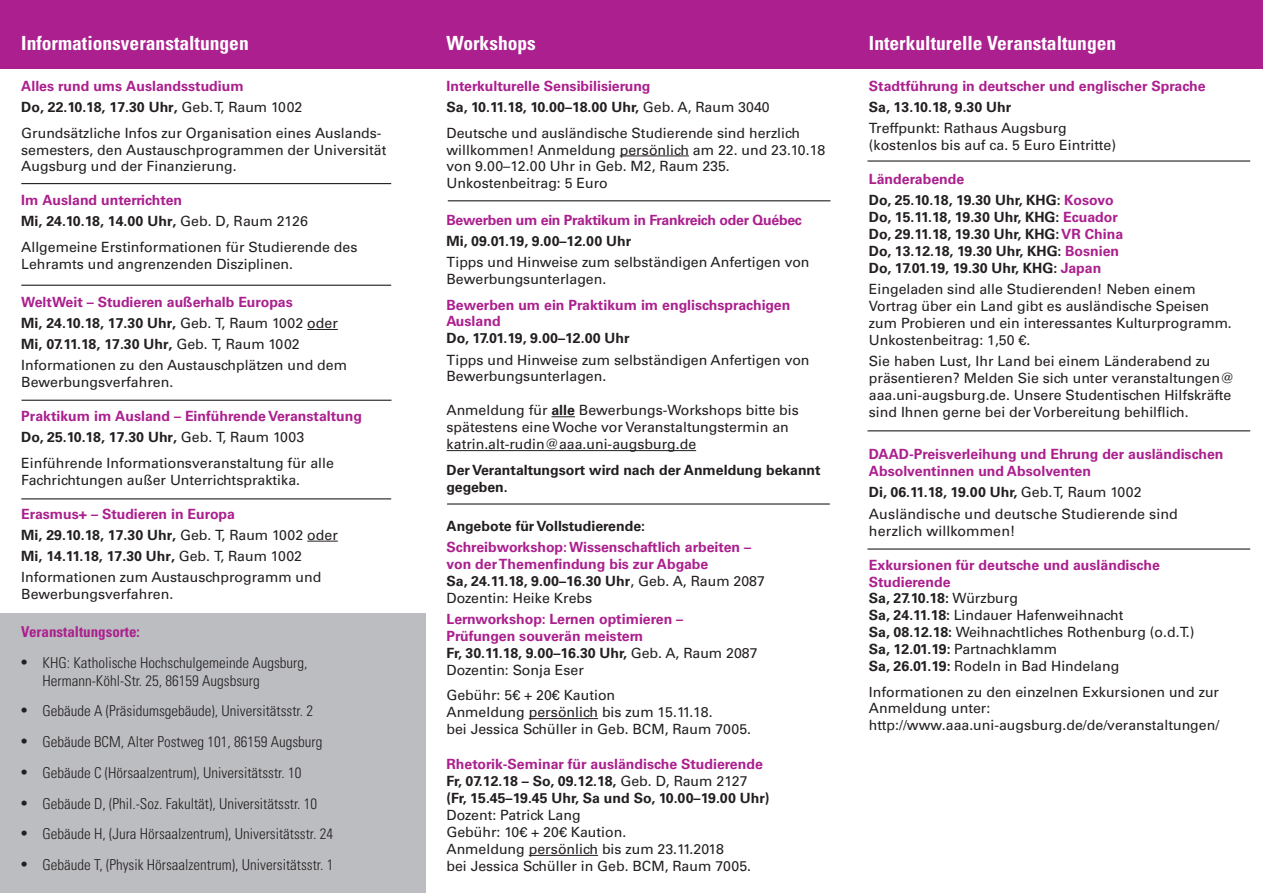
<style>
.page{position:relative;width:1263px;height:893px;background:#fff}
.page>*{position:absolute;margin:0;border:0;box-sizing:border-box;transform-origin:0 0}
.t1{font:700 condensed 19.5px "Univers LT Std";color:#fff}
.t2{font:300 condensed 15px/18px "Univers LT Std";color:#231f20}
.t3{font:700 condensed 15px "Univers LT Std";color:#ab208e}
.t4{font:14.25px/17.1px "Univers LT Std";letter-spacing:.01em;color:#231f20}
.t5{font:14.1px/17px "Univers LT Std";color:#231f20}
.t6{font:700 14.1px/17px "Univers LT Std";color:#ab208e}
.t7{font:700 14.1px/17px "Univers LT Std";color:#231f20}
.t8{font:700 14.1px "Univers LT Std";letter-spacing:-.02em;color:#ab208e}
.s1{color:#231f20}
.s2{font-weight:400;color:#231f20}
.s3{font-weight:700;color:#ab208e}
.s4{font-weight:700}
.s5{color:#ab208e}
.s6{font-weight:400}
.s7{font-family:"Times";font-weight:400;font-stretch:normal;font-size:18px}
</style>
<div class="page">
<div style="left:0;top:614px;width:425px;height:279px;background:#bcbdc0"></div>
<div style="left:0;top:0;width:1263px;height:69px;background:#ab208e"></div>
<hr style="left:307px;top:329px;width:31px;height:1px;background:#231f20">
<hr style="left:307px;top:541px;width:31px;height:1px;background:#231f20">
<hr style="left:620px;top:156px;width:69px;height:1px;background:#231f20">
<svg style="left:551px;top:416px;width:24px;height:1px"></svg>
<hr style="left:446px;top:450px;width:250px;height:1px;background:#231f20">
<hr style="left:529px;top:718px;width:69px;height:1px;background:#231f20">
<hr style="left:529px;top:855px;width:69px;height:1px;background:#231f20">
<hr style="left:21px;top:183px;width:370px;height:1px;background:#231f20">
<hr style="left:21px;top:285px;width:370px;height:1px;background:#231f20">
<hr style="left:22px;top:400px;width:369px;height:1px;background:#231f20">
<hr style="left:448px;top:200px;width:382px;height:1px;background:#231f20">
<hr style="left:447px;top:503px;width:383px;height:2px;background:#231f20">
<hr style="left:867px;top:160px;width:383px;height:2px;background:#231f20">
<hr style="left:867px;top:430px;width:383px;height:1px;background:#231f20">
<hr style="left:867px;top:548px;width:383px;height:2px;background:#231f20">
<hr style="left:21px;top:498px;width:370px;height:1px;background:#231f20">
<h1 class="t1" style="left:21px;top:31px;width:229px">Informationsveranstaltungen</h1>
<h1 class="t1" style="left:446px;top:31px;width:91px">Workshops</h1>
<h1 class="t1" style="left:869px;top:31px;width:249px">Interkulturelle Veranstaltungen</h1>
<p class="t6" style="left:21px;top:76px;width:283px;line-height:21.1px">Alles rund ums Auslandsstudium<br><span class="s1">Do, 22.10.18, 17.30 Uhr,</span> <span class="s2">Geb. T, Raum 1002</span></p>
<p class="t5" style="left:21px;top:124px;width:367px">Grundsätzliche Infos zur Organisation eines Auslands&shy;semesters, den Austauschprogrammen der Universität<br>Augsburg und der Finanzierung.</p>
<p class="t6" style="left:21px;top:190px;width:288px;line-height:21.1px">Im Ausland unterrichten<br><span class="s1">Mi, 24.10.18, 14.00 Uhr,</span> <span class="s2">Geb. D, Raum 2126</span></p>
<p class="t5" style="left:21px;top:238px;width:338px">Allgemeine Erstinformationen für Studierende des<br>Lehramts und angrenzenden Disziplinen.</p>
<p class="t5" style="left:21px;top:291px;width:327px;line-height:21.1px"><span class="s3">WeltWeit – Studieren außerhalb Europas<br></span><span class="s4">Mi, 24.10.18, 17.30 Uhr,</span> Geb. T, Raum 1002 oder <span class="s4">Mi, 07.11.18, 17.30 Uhr,</span> Geb. T, Raum 1002<br>Informationen zu den Austauschplätzen und dem</p>
<p class="t5" style="left:21px;top:374px;width:153px">Bewerbungsverfahren.</p>
<p class="t6" style="left:21px;top:406px;width:342px;line-height:21.1px">Praktikum im Ausland – Einführende Veranstaltung<br><span class="s1">Do, 25.10.18, 17.30 Uhr,</span> <span class="s2">Geb. T, Raum 1003</span></p>
<p class="t5" style="left:21px;top:454px;width:314px">Einführende Informationsveranstaltung für alle<br>Fachrichtungen außer Unterrichtspraktika.</p>
<p class="t5" style="left:21px;top:503px;width:318px;line-height:21.1px"><span class="s3">Erasmus+ – Studieren in Europa<br></span><span class="s4">Mi, 29.10.18, 17.30 Uhr,</span> Geb. T, Raum 1002 oder <span class="s4">Mi, 14.11.18, 17.30 Uhr,</span> Geb. T, Raum 1002<br>Informationen zum Austauschprogramm und</p>
<p class="t5" style="left:21px;top:586px;width:153px">Bewerbungsverfahren.</p>
<p class="t6" style="left:446px;top:76px;width:325px;line-height:21.1px">Interkulturelle Sensibilisierung<br><span class="s1">Sa, 10.11.18, 10.00–18.00 Uhr,</span> <span class="s2">Geb. A, Raum 3040</span></p>
<p class="t5" style="left:446px;top:124px;width:380px">Deutsche und ausländische Studierende sind herzlich willkommen! Anmeldung persönlich am 22. und 23.10.18 von 9.00–12.00 Uhr in Geb. M2, Raum 235.<br>Unkostenbeitrag: 5 Euro</p>
<p class="t8" style="left:446px;top:212px;width:357px">Bewerben um ein Praktikum in Frankreich oder Québec</p>
<p class="t7" style="left:446px;top:233px;width:186px">Mi, 09.01.19, 9.00–12.00 Uhr</p>
<p class="t5" style="left:446px;top:254px;width:365px">Tipps und Hinweise zum selbständigen Anfertigen von<br>Bewerbungsunterlagen.</p>
<p class="t6" style="left:446px;top:296px;width:345px">Bewerben um ein Praktikum im englischsprachigen<br>Ausland</p>
<p class="t7" style="left:446px;top:330px;width:185px">Do, 17.01.19, 9.00–12.00 Uhr</p>
<p class="t5" style="left:446px;top:351px;width:365px">Tipps und Hinweise zum selbständigen Anfertigen von<br>Bewerbungsunterlagen.</p>
<p class="t5" style="left:446px;top:402px;width:354px">Anmeldung für <span class="s4">alle</span> Bewerbungs-Workshops bitte bis spätestens eine Woche vor Veranstaltungstermin an katrin.alt-rudin@aaa.uni-augsburg.de</p>
<p class="t7" style="left:446px;top:461px;width:376px">Der Verantaltungsort wird nach der Anmeldung bekannt gegeben.</p>
<p class="t7" style="left:446px;top:518px;width:200px">Angebote für Vollstudierende:</p>
<p class="t6" style="left:446px;top:539px;width:320px">Schreibworkshop: Wissenschaftlich arbeiten – von der Themenfindung bis zur Abgabe<br><span class="s1">Sa, 24.11.18, 9.00–16.30 Uhr</span><span class="s2">, Geb. A, Raum 2087<br>Dozentin: Heike Krebs</span></p>
<p class="t6" style="left:446px;top:611px;width:313px">Lernworkshop: Lernen optimieren –<br>Prüfungen souverän meistern<br><span class="s1">Fr, 30.11.18, 9.00–16.30 Uhr,</span> <span class="s2">Geb. A, Raum 2087<br>Dozentin: Sonja Eser</span></p>
<p class="t5" style="left:446px;top:687px;width:306px">Gebühr: 5€ + 20€ Kaution<br>Anmeldung persönlich bis zum 15.11.18.<br>bei Jessica Schüller in Geb. BCM, Raum 7005.</p>
<p class="t7" style="left:446px;top:756px;width:325px"><span class="s5">Rhetorik-Seminar für ausländische Studierende<br></span>Fr, 07.12.18 – So, 09.12.18, <span class="s6">Geb. D, Raum 2127 </span>(Fr, 15.45–19.45 Uhr, Sa und So, 10.00–19.00 Uhr)</p>
<p class="t5" style="left:446px;top:807px;width:306px">Dozent: Patrick Lang<br>Gebühr: 10€ + 20€ Kaution.<br>Anmeldung persönlich bis zum 23.11.2018<br>bei Jessica Schüller in Geb. BCM, Raum 7005.</p>
<p class="t6" style="left:869px;top:78px;width:338px">Stadtführung in deutscher und englischer Sprache</p>
<p class="t7" style="left:869px;top:99px;width:144px">Sa, 13.10.18, 9.30 Uhr</p>
<p class="t5" style="left:869px;top:120px;width:249px">Treffpunkt: Rathaus Augsburg (kostenlos bis auf ca. 5 Euro Eintritte)</p>
<p class="t7" style="left:869px;top:169px;width:246px;line-height:21.1px"><span class="s5">Länderabende<br></span>Do, 25.10.18, 19.30 Uhr, KHG: <span class="s5">Kosovo</span></p>
<p class="t7" style="left:869px;top:209px;width:256px">Do, 15.11.18, 19.30 Uhr, KHG: <span class="s5">Ecuador </span>Do, 29.11.18, 19.30 Uhr, KHG: <span class="s5">VR China </span>Do, 13.12.18, 19.30 Uhr, KHG: <span class="s5">Bosnien </span>Do, 17.01.19, 19.30 Uhr, KHG: <span class="s5">Japan</span></p>
<p class="t5" style="left:869px;top:281px;width:364px">Eingeladen sind alle Studierenden! Neben einem Vortrag über ein Land gibt es ausländische Speisen zum Probieren und ein interessantes Kulturprogramm.<br>Unkostenbeitrag: 1,50 €.</p>
<p class="t5" style="left:869px;top:353px;width:367px">Sie haben Lust, Ihr Land bei einem Länderabend zu präsentieren? Melden Sie sich unter veranstaltungen@ aaa.uni-augsburg.de. Unsere Studentischen Hilfskräfte sind Ihnen gerne bei der Vorbereitung behilflich.</p>
<p class="t6" style="left:869px;top:446px;width:356px">DAAD-Preisverleihung und Ehrung der ausländischen<br>Absolventinnen und Absolventen</p>
<p class="t7" style="left:869px;top:484px;width:274px">Di, 06.11.18, 19.00 Uhr, <span class="s6">Geb. T, Raum 1002</span></p>
<p class="t4" style="left:869px;top:505px;width:311px">Ausländische und deutsche Studierende sind herzlich willkommen!</p>
<p class="t5" style="left:869px;top:556px;width:327px"><span class="s3">Exkursionen für deutsche und ausländische Studierende<br></span><span class="s4">Sa, 27.10.18:</span> Würzburg<br><span class="s4">Sa, 24.11.18:</span> Lindauer Hafenweihnacht<br><span class="s4">Sa, 08.12.18:</span> Weihnachtliches Rothenburg (o.d.T.)<br><span class="s4">Sa, 12.01.19:</span> Partnachklamm<br><span class="s4">Sa, 26.01.19:</span> Rodeln in Bad Hindelang</p>
<p class="t5" style="left:869px;top:683px;width:352px">Informationen zu den einzelnen Exkursionen und zur<br>Anmeldung unter: http://www.aaa.uni-augsburg.de/de/veranstaltungen/</p>
<p class="t3" style="left:21px;top:622px;width:120px">Veranstaltungsorte:</p>
<p class="t2" style="left:43px;top:653px;width:266px;text-indent:-21px"><span class="s7">•</span> KHG: Katholische Hochschulgemeinde Augsburg,<br>Hermann-Köhl-Str. 25, 86159 Augsbsurg</p>
<p class="t2" style="left:21px;top:702px;width:293px"><span class="s7">•</span> Gebäude A (Präsidumsgebäude), Universitätsstr. 2</p>
<p class="t2" style="left:21px;top:733px;width:303px"><span class="s7">•</span> Gebäude BCM, Alter Postweg 101, 86159 Augsburg</p>
<p class="t2" style="left:21px;top:764px;width:282px"><span class="s7">•</span> Gebäude C (Hörsaalzentrum), Universitätsstr. 10</p>
<p class="t2" style="left:21px;top:794px;width:297px"><span class="s7">•</span> Gebäude D, (Phil.-Soz. Fakultät), Universitätsstr. 10</p>
<p class="t2" style="left:21px;top:825px;width:313px"><span class="s7">•</span> Gebäude H, (Jura Hörsaalzentrum), Universitätsstr. 24</p>
<p class="t2" style="left:21px;top:856px;width:314px"><span class="s7">•</span> Gebäude T, (Physik Hörsaalzentrum), Universitätsstr. 1</p>
</div>
